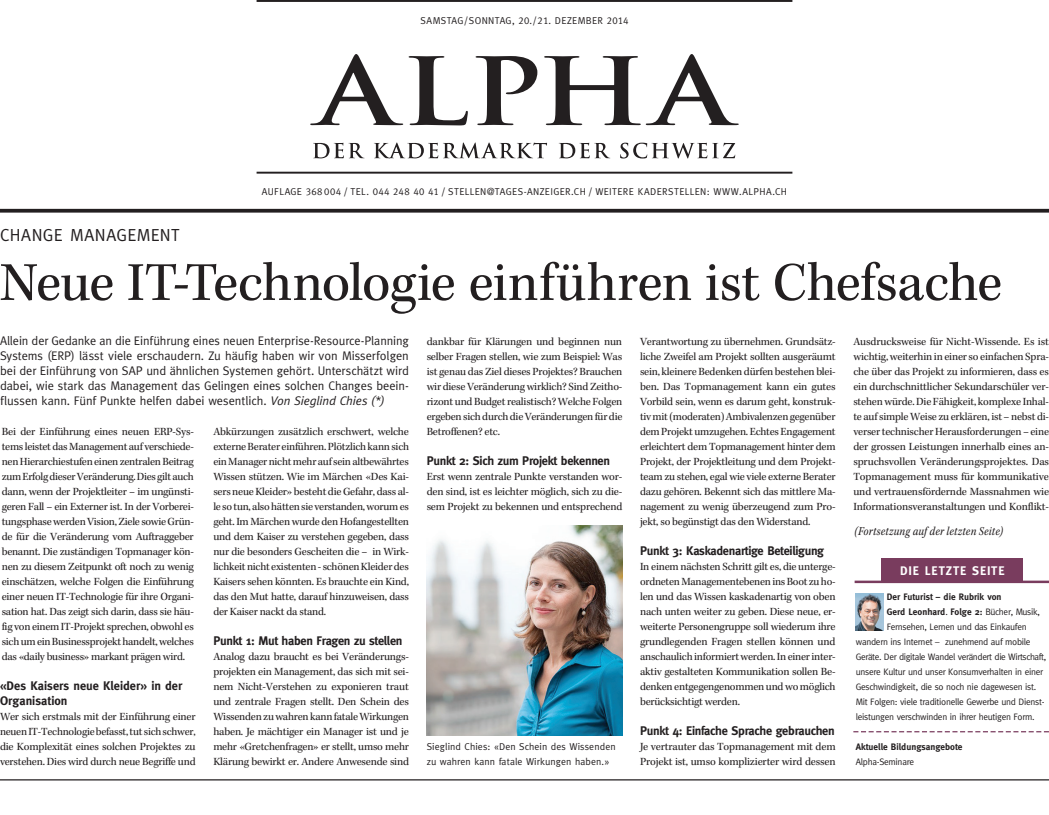
<style>
.page{position:relative;width:1049px;height:815px;background:#fff}
.page>*{position:absolute;margin:0;border:0;box-sizing:border-box;transform-origin:0 0}
.t1{font:56.25px "Kepler Std";letter-spacing:-.015em;color:#231f20}
.t2{font:17.5px "Meta";letter-spacing:.025em;color:#231f20}
.t3{font:12.5px/15px "Meta";letter-spacing:-.005em;color:#231f20;text-align:justify}
.t4{font:700 12.5px "Meta";letter-spacing:-.025em;color:#231f20}
.t5{font:700 12.5px/15px "Meta";color:#231f20}
.t6{font:italic 12.5px "Kepler Std";letter-spacing:.02em;color:#231f20;scale:.86 1}
.t7{font:700 12.5px "Meta";letter-spacing:.065em;color:#fff}
.t8{font:11.25px/15px "Kepler Std";letter-spacing:-.02em;color:#231f20;text-align:justify}
.t9{font:10px "Meta Caps";letter-spacing:.035em;color:#231f20}
.t10{font:10px/15px "Meta";letter-spacing:.01em;color:#231f20}
.t11{font:9.38px "Meta";letter-spacing:-.03em;color:#231f20}
.t12{font:700 9.38px "Meta";color:#231f20}
.s1{font-style:italic}
.s2{font-weight:400}
</style>
<div class="page">
<svg style="left:559px;top:143px;width:51px;height:15px"></svg>
<svg style="left:374px;top:142px;width:173px;height:16px"></svg>
<svg style="left:313px;top:143px;width:51px;height:15px"></svg>
<svg style="left:620px;top:143px;width:115px;height:16px"></svg>
<svg style="left:544px;top:54px;width:195px;height:71px"></svg>
<svg style="left:476px;top:56px;width:61px;height:69px"></svg>
<svg style="left:409px;top:56px;width:59px;height:69px"></svg>
<svg style="left:310px;top:54px;width:93px;height:71px"></svg>
<hr style="left:257px;top:0;width:535px;height:2px;background:#231f20">
<hr style="left:257px;top:172px;width:535px;height:2px;background:#231f20">
<svg style="left:0;top:209px;width:1049px;height:4px;background:#383435"></svg>
<hr style="left:0;top:779px;width:1049px;height:1px;background:#231f20">
<img style="left:427px;top:525px;width:195px;height:210px">
<div style="left:881px;top:558px;width:142px;height:24px;background:#793c5e"></div>
<hr style="left:854px;top:581px;width:195px;height:2px;background:#793c5e">
<svg style="left:853px;top:731px;width:196px;height:1px"></svg>
<img style="left:855px;top:593px;width:28px;height:37px">
<p class="t9" style="left:421px;top:15px;width:209px">SAMSTAG / SONNTAG, 20. / 21. DEZEMBER 2014</p>
<p class="t9" style="left:262px;top:186px;width:527px">AUFLAGE 368 004 / TEL. 044 248 40 41 / STELLEN@TAGES-ANZEIGER.CH / WEITERE KADERSTELLEN: WWW.ALPHA.CH</p>
<h2 class="t2" style="left:0;top:224px;width:181px">CHANGE MANAGEMENT</h2>
<h1 class="t1" style="left:0;top:251px;width:1004px">Neue IT-Technologie einführen ist Chefsache</h1>
<p class="t3" style="left:0;top:333px;width:410px">Allein der Gedanke an die Einführung eines neuen Enterprise-Resource-Planning Systems (ERP) lässt viele erschaudern. Zu häufig haben wir von Misserfolgen bei der Einführung von SAP und ähnlichen Systemen gehört. Unterschätzt wird dabei, wie stark das Management das Gelingen eines solchen Changes beein&shy;flussen kann. Fünf Punkte helfen dabei wesentlich. <span class="s1">Von Sieglind Chies (*)</span></p>
<p class="t8" style="left:853px;top:334px;width:197px">Ausdrucksweise für Nicht-Wissende. Es ist wichtig, weiterhin in einer so einfachen Spra&shy;che über das Projekt zu informieren, dass es ein durchschnittlicher Sekundarschüler ver&shy;stehen würde. Die Fähigkeit, komplexe Inhal&shy;te auf simple Weise zu erklären, ist – nebst di&shy;verser technischer Herausforderungen – eine der grossen Leistungen innerhalb eines an&shy;spruchsvollen Veränderungsprojektes. Das Topmanagement muss für kommunikative und vertrauensfördernde Massnahmen wie Informationsveranstaltungen und Konflikt-</p>
<p class="t8" style="left:427px;top:334px;width:197px">dankbar für Klärungen und beginnen nun selber Fragen stellen, wie zum Beispiel: Was ist genau das Ziel dieses Projektes? Brauchen wir diese Veränderung wirklich? Sind Zeitho&shy;rizont und Budget realistisch? Welche Folgen ergeben sich durch die Veränderungen für die Betroffenen? etc.</p>
<p class="t4" style="left:427px;top:453px;width:185px">Punkt 2: Sich zum Projekt bekennen</p>
<p class="t8" style="left:427px;top:469px;width:197px">Erst wenn zentrale Punkte verstanden wor&shy;den sind, ist es leichter möglich, sich zu die&shy;sem Projekt zu bekennen und entsprechend</p>
<p class="t8" style="left:640px;top:334px;width:197px">Verantwortung zu übernehmen. Grundsätz&shy;liche Zweifel am Projekt sollten ausgeräumt sein, kleinere Bedenken dürfen bestehen blei&shy;ben. Das Topmanagement kann ein gutes Vorbild sein, wenn es darum geht, konstruk&shy;tiv mit (moderaten) Ambivalenzen gegenüber dem Projekt umzugehen. Echtes Engagement erleichtert dem Topmanagement hinter dem Projekt, der Projektleitung und dem Projekt&shy;team zu stehen, egal wie viele externe Berater dazu gehören. Bekennt sich das mittlere Ma&shy;nagement zu wenig überzeugend zum Pro&shy;jekt, so begünstigt das den Widerstand.</p>
<p class="t4" style="left:640px;top:543px;width:186px">Punkt 3: Kaskadenartige Beteiligung</p>
<p class="t8" style="left:640px;top:559px;width:197px">In einem nächsten Schritt gilt es, die unterge&shy;ordneten Managementebenen ins Boot zu ho&shy;len und das Wissen kaskadenartig von oben nach unten weiter zu geben. Diese neue, er&shy;weiterte Personengruppe soll wiederum ihre grundlegenden Fragen stellen können und anschaulich informiert werden. In einer inter&shy;aktiv gestalteten Kommunikation sollen Be&shy;denken entgegengenommen und wo möglich berücksichtigt werden.</p>
<p class="t4" style="left:640px;top:723px;width:196px">Punkt 4: Einfache Sprache gebrauchen</p>
<p class="t8" style="left:640px;top:739px;width:197px">Je vertrauter das Topmanagement mit dem<br>Projekt ist, umso komplizierter wird dessen</p>
<p class="t8" style="left:2px;top:424px;width:194px">Bei der Einführung eines neuen ERP-Sys&shy;tems leistet das Management auf verschiede&shy;nen Hierarchiestufen einen zentralen Beitrag zum Erfolg dieser Veränderung. Dies gilt auch dann, wenn der Projektleiter – im ungünsti&shy;geren Fall – ein Externer ist. In der Vorberei&shy;tungsphase werden Vision, Ziele sowie Grün&shy;de für die Veränderung vom Auftraggeber benannt. Die zuständigen Topmanager kön&shy;nen zu diesem Zeitpunkt oft noch zu wenig einschätzen, welche Folgen die Einführung einer neuen IT-Technologie für ihre Organi&shy;sation hat. Das zeigt sich darin, dass sie häu&shy;fig von einem IT-Projekt sprechen, obwohl es sich um ein Businessprojekt handelt, welches das «daily business» markant prägen wird.</p>
<p class="t5" style="left:0;top:678px;width:184px">«Des Kaisers neue Kleider» in der<br>Organisation</p>
<p class="t8" style="left:0;top:709px;width:197px">Wer sich erstmals mit der Einführung einer neuen IT-Technologie befasst, tut sich schwer, die Komplexität eines solchen Projektes zu verstehen. Dies wird durch neue Begriffe und</p>
<p class="t8" style="left:213px;top:424px;width:197px">Abkürzungen zusätzlich erschwert, welche externe Berater einführen. Plötzlich kann sich ein Manager nicht mehr auf sein altbewährtes Wissen stützen. Wie im Märchen «Des Kai&shy;sers neue Kleider» besteht die Gefahr, dass al&shy;le so tun, also hätten sie verstanden, worum es geht. Im Märchen wurde den Hofangestellten und dem Kaiser zu verstehen gegeben, dass nur die besonders Gescheiten die – in Wirk&shy;lichkeit nicht existenten - schönen Kleider des Kaisers sehen könnten. Es brauchte ein Kind, das den Mut hatte, darauf hinzuweisen, dass der Kaiser nackt da stand.</p>
<p class="t4" style="left:213px;top:633px;width:191px">Punkt 1: Mut haben Fragen zu stellen</p>
<p class="t8" style="left:213px;top:649px;width:197px">Analog dazu braucht es bei Veränderungs&shy;projekten ein Management, das sich mit sei&shy;nem Nicht-Verstehen zu exponieren traut und zentrale Fragen stellt. Den Schein des Wissenden zu wahren kann fatale Wirkungen haben. Je mächtiger ein Manager ist und je mehr «Gretchenfragen» er stellt, umso mehr Klärung bewirkt er. Andere Anwesende sind</p>
<p class="t6" style="left:854px;top:524px;width:174px">(Fortsetzung auf der letzten Seite)</p>
<p class="t7" style="left:900px;top:563px;width:106px">DIE LETZTE SEITE</p>
<p class="t12" style="left:887px;top:591px;width:116px">Der Futurist – die Rubrik von</p>
<p class="t12" style="left:887px;top:606px;width:155px">Gerd Leonhard<span class="s2">.</span> Folge 2: <span class="s2">Bücher, Musik,</span></p>
<p class="t11" style="left:887px;top:621px;width:141px">Fernsehen, Lernen und das Einkaufen</p>
<p class="t11" style="left:856px;top:636px;width:176px">wandern ins Internet – zunehmend auf mobile</p>
<p class="t11" style="left:856px;top:651px;width:192px">Geräte. Der digitale Wandel verändert die Wirtschaft,</p>
<p class="t11" style="left:856px;top:666px;width:189px">unsere Kultur und unser Konsumverhalten in einer</p>
<p class="t11" style="left:856px;top:681px;width:182px">Geschwindigkeit, die so noch nie dagewesen ist.</p>
<p class="t11" style="left:856px;top:696px;width:190px">Mit Folgen: viele traditionelle Gewerbe und Dienst-</p>
<p class="t11" style="left:856px;top:711px;width:180px">leistungen verschwinden in ihrer heutigen Form.</p>
<p class="t12" style="left:856px;top:741px;width:108px">Aktuelle Bildungsangebote</p>
<p class="t11" style="left:856px;top:756px;width:60px">Alpha-Seminare</p>
<p class="t10" style="left:427px;top:739px;width:191px">Sieglind Chies: «Den Schein des Wissenden zu wahren kann fatale Wirkungen haben.»</p>
</div>
